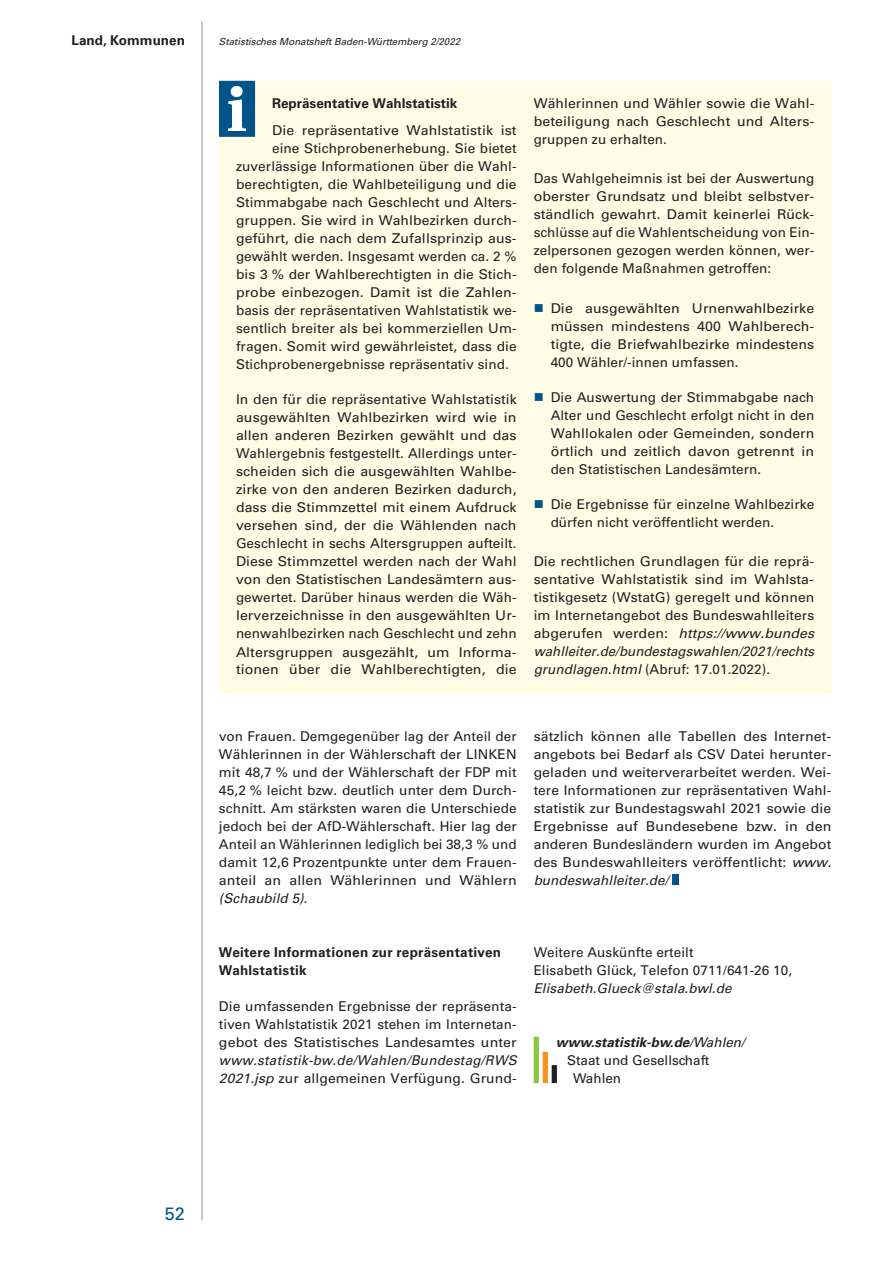
<style>
.page{position:relative;width:893px;height:1263px;background:#fff}
.page>*{position:absolute;margin:0;border:0;box-sizing:border-box;transform-origin:0 0}
.t1{font:18px "Univers";color:#01548a}
.Infotext{font:13.5px/18px "Univers";letter-spacing:.005em;color:#231f20;text-align:justify}
.Fließtext{font:13.5px/18px "Univers";letter-spacing:.005em;color:#231f20;text-align:justify}
.Infotext-2{font:13.5px/18px "Univers";letter-spacing:.005em;color:#231f20;text-align:justify;scale:1.05 1}
.Fließtext-2{font:13.5px/18px "Univers";letter-spacing:.005em;color:#231f20;text-align:justify;scale:1.05 1}
.Auskünfte{font:13.5px/18px "Univers";letter-spacing:.005em;color:#231f20}
.Kapitelzwischenübers{font:700 13.5px/18px "Univers";letter-spacing:.015em;color:#231f20}
.Infotext-3{font:13.5px "Univers";letter-spacing:.005em;color:#231f20;scale:1.04 1}
.t2{font:italic 700 13.5px "Univers";color:#231f20}
.Überschrift_Infotext{font:700 13.5px "Univers";color:#231f20}
.t3{font:italic 9.75px "Univers";color:#231f20}
.s1{font-style:italic}
.s2{font-weight:400}
</style>
<div class="page">
<hr style="left:202px;top:21px;width:1px;height:1199px;background:#939598">
<div style="left:672px;top:875px;width:7px;height:10px;background:#01548a"></div>
<div style="left:534px;top:1037px;width:5px;height:46px;background:#8bc63e"></div>
<div style="left:543px;top:1052px;width:5px;height:31px;background:#f7931d"></div>
<div style="left:552px;top:1065px;width:5px;height:18px;background:#231f20"></div>
<div style="left:219px;top:81px;width:612px;height:612px;background:#fffde5"></div>
<div style="left:219px;top:81px;width:36px;height:56px;background:#01548a"></div>
<img style="left:229px;top:86px;width:17px;height:44px">
<p class="Kapitelzwischenübers" style="left:71px;top:31px;width:115px">Land, Kommunen</p>
<p class="t3" style="left:219px;top:35px;width:243px">Statistisches Monatsheft Baden-Württemberg 2/2022</p>
<p class="Überschrift_Infotext" style="left:272px;top:95px;width:187px">Repräsentative Wahlstatistik</p>
<p class="Infotext-2" style="left:272px;top:121px;width:234px">Die repräsentative Wahlstatistik ist</p>
<p class="Infotext" style="left:272px;top:139px;width:246px">eine Stichprobenerhebung. Sie bietet</p>
<p class="Infotext" style="left:236px;top:157px;width:282px">zuverlässige Informationen über die Wahl-</p>
<p class="Infotext" style="left:236px;top:175px;width:282px">berechtigten, die Wahlbeteiligung und die</p>
<p class="Infotext" style="left:236px;top:193px;width:282px">Stimmabgabe nach Geschlecht und Alters-</p>
<p class="Infotext-3" style="left:236px;top:212px;width:270px">gruppen. Sie wird in Wahlbezirken durch-</p>
<p class="Infotext-2" style="left:236px;top:229px;width:268px">geführt, die nach dem Zufallsprinzip aus-</p>
<p class="Infotext" style="left:236px;top:247px;width:282px">gewählt werden. Insgesamt werden ca. 2 %</p>
<p class="Infotext" style="left:236px;top:265px;width:282px">bis 3 % der Wahlberechtigten in die Stich-</p>
<p class="Infotext-2" style="left:236px;top:283px;width:269px">probe einbezogen. Damit ist die Zahlen-</p>
<p class="Infotext" style="left:236px;top:301px;width:282px">basis der repräsentativen Wahlstatistik we-</p>
<p class="Infotext" style="left:236px;top:319px;width:282px">sentlich breiter als bei kommerziellen Um-</p>
<p class="Infotext" style="left:236px;top:337px;width:282px">fragen. Somit wird gewährleistet, dass die</p>
<p class="Infotext" style="left:236px;top:355px;width:274px">Stichprobenergebnisse repräsentativ sind.</p>
<p class="Infotext" style="left:236px;top:391px;width:282px">In den für die repräsentative Wahlstatistik ausgewählten Wahlbezirken wird wie in allen anderen Bezirken gewählt und das Wahlergebnis festgestellt. Allerdings unter&shy;scheiden sich die ausgewählten Wahlbe&shy;zirke von den anderen Bezirken dadurch, dass die Stimmzettel mit einem Aufdruck versehen sind, der die Wählenden nach Geschlecht in sechs Altersgruppen aufteilt.<br>Diese Stimmzettel werden nach der Wahl von den Statistischen Landesämtern aus&shy;gewertet. Darüber hinaus werden die Wäh&shy;lerverzeichnisse in den ausgewählten Ur&shy;nenwahlbezirken nach Geschlecht und zehn Altersgruppen ausgezählt, um Informa&shy;tionen über die Wahlberechtigten, die</p>
<p class="Infotext" style="left:534px;top:94px;width:282px">Wählerinnen und Wähler sowie die Wahl&shy;beteiligung nach Geschlecht und Alters&shy;gruppen zu erhalten.</p>
<p class="Infotext" style="left:534px;top:170px;width:282px">Das Wahlgeheimnis ist bei der Auswertung oberster Grundsatz und bleibt selbstver&shy;ständlich gewahrt. Damit keinerlei Rück&shy;schlüsse auf die Wahlentscheidung von Ein&shy;zelpersonen gezogen werden können, wer&shy;den folgende Maßnahmen getroffen:</p>
<p class="Infotext-2" style="left:551px;top:299px;width:253px">Die ausgewählten Urnenwahlbezirke müssen mindestens 400 Wahlberech&shy;tigte, die Briefwahlbezirke mindestens 400 Wähler/-innen umfassen.</p>
<p class="Infotext" style="left:551px;top:388px;width:265px">Die Auswertung der Stimmabgabe nach Alter und Geschlecht erfolgt nicht in den Wahllokalen oder Gemeinden, sondern örtlich und zeitlich davon getrennt in den Statistischen Landesämtern.</p>
<p class="Infotext" style="left:551px;top:495px;width:265px">Die Ergebnisse für einzelne Wahlbezirke dürfen nicht veröffentlicht werden.</p>
<p class="Infotext-2" style="left:534px;top:552px;width:269px">Die rechtlichen Grundlagen für die reprä&shy;sentative Wahlstatistik sind im Wahlsta&shy;tistikgesetz (WstatG) geregelt und können im Internetangebot des Bundeswahlleiters abgerufen werden: <span class="s1">https://www.bundes wahlleiter.de/bundestagswahlen/2021/rechts grundlagen.html</span> (Abruf: 17.01.2022).</p>
<p class="Fließtext" style="left:219px;top:727px;width:299px">von Frauen. Demgegenüber lag der Anteil der Wählerinnen in der Wählerschaft der LINKEN mit 48,7 % und der Wählerschaft der FDP mit 45,2 % leicht bzw. deutlich unter dem Durch&shy;schnitt. Am stärksten waren die Unterschiede jedoch bei der AfD-Wählerschaft. Hier lag der Anteil an Wählerinnen lediglich bei 38,3 % und damit 12,6 Prozentpunkte unter dem Frauen&shy;anteil an allen Wählerinnen und Wählern <span class="s1">(Schaubild 5)</span>.</p>
<p class="Fließtext-2" style="left:534px;top:727px;width:285px">sätzlich können alle Tabellen des Internet&shy;angebots bei Bedarf als CSV Datei herunter&shy;geladen und weiterverarbeitet werden. Wei&shy;tere Informationen zur repräsentativen Wahl&shy;statistik zur Bundestagswahl 2021 sowie die Ergebnisse auf Bundesebene bzw. in den anderen Bundesländern wurden im Angebot des Bundeswahlleiters veröffentlicht: <span class="s1">www. bundeswahlleiter.de/</span></p>
<p class="Kapitelzwischenübers" style="left:219px;top:943px;width:284px">Weitere Informationen zur repräsentativen<br>Wahlstatistik</p>
<p class="Fließtext" style="left:219px;top:997px;width:299px">Die umfassenden Ergebnisse der repräsenta&shy;tiven Wahlstatistik 2021 stehen im Internetan&shy;gebot des Statistisches Landesamtes unter <span class="s1">www.statistik-bw.de/Wahlen/Bundestag/RWS 2021.jsp</span> zur allgemeinen Verfügung. Grund-</p>
<p class="Auskünfte" style="left:534px;top:943px;width:161px">Weitere Auskünfte erteilt</p>
<p class="Auskünfte" style="left:534px;top:961px;width:260px">Elisabeth Glück, Telefon 0711/641-26 10,<br><span class="s1">Elisabeth.Glueck@stala.bwl.de</span></p>
<p class="t2" style="left:556px;top:1034px;width:191px">www.statistik-bw.de<span class="s2">/Wahlen/</span></p>
<p class="Infotext" style="left:567px;top:1051px;width:144px">Staat und Gesellschaft</p>
<p class="Infotext" style="left:573px;top:1069px;width:50px">Wahlen</p>
<h1 class="t1" style="left:165px;top:1203px;width:22px">52</h1>
</div>
